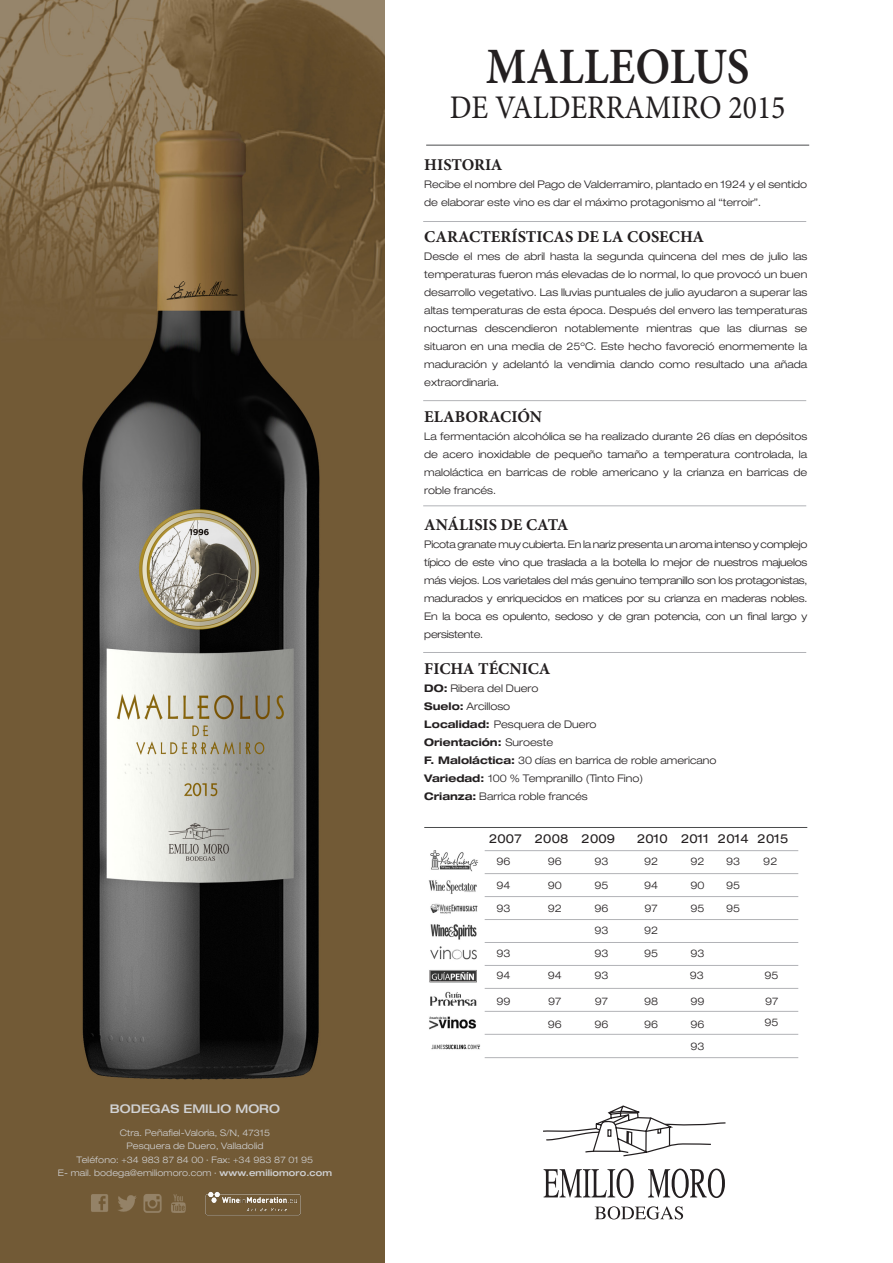
<style>
.page{position:relative;width:893px;height:1263px;background:#fff}
.page>*{position:absolute;margin:0;border:0;box-sizing:border-box;transform-origin:0 0}
.t1{font:600 51px "Minion Pro";color:#231f20;scale:.9 1}
.t2{font:33px "Minion Pro";color:#231f20;scale:.9 1}
.t3{font:700 16.5px "Minion Pro";color:#231f20}
.t4{font:expanded 12.3px "Helvetica Neue LT Std";letter-spacing:.015em;color:#231f20}
.t5{font:500 expanded 12px "Helvetica Neue LT Std";color:#d1d2d4}
.t6{font:300 expanded 10.5px/18px "Helvetica Neue LT Std";color:#231f20;text-align:justify}
.t7{font:700 expanded 10.5px "Helvetica Neue LT Std";color:#231f20}
.t8{font:300 expanded 9px "Helvetica Neue LT Std";letter-spacing:.01em;color:#d1d2d4}
.s1{font-weight:500}
.s2{font-weight:700}
.s3{font-weight:300}
</style>
<div class="page">
<img style="left:0;top:0;width:385px;height:1263px">
<hr style="left:423px;top:652px;width:383px;height:1px;background:#b2b3b7">
<hr style="left:423px;top:400px;width:383px;height:1px;background:#b2b3b7">
<hr style="left:423px;top:505px;width:383px;height:1px;background:#b2b3b7">
<hr style="left:423px;top:221px;width:383px;height:1px;background:#b2b3b7">
<hr style="left:426px;top:145px;width:383px;height:1px;background:#4b4c4d">
<img style="left:204px;top:1190px;width:97px;height:30px">
<svg style="left:543px;top:1105px;width:183px;height:52px"></svg>
<svg style="left:595px;top:1206px;width:88px;height:13px"></svg>
<svg style="left:544px;top:1168px;width:90px;height:30px"></svg>
<svg style="left:648px;top:1168px;width:77px;height:30px"></svg>
<img style="left:88px;top:1192px;width:100px;height:23px">
<hr style="left:424px;top:827px;width:383px;height:1px;background:#4b4c4d">
<img style="left:430px;top:850px;width:49px;height:22px">
<img style="left:428px;top:880px;width:50px;height:34px">
<img style="left:430px;top:924px;width:47px;height:36px">
<img style="left:429px;top:970px;width:48px;height:36px">
<img style="left:429px;top:1016px;width:48px;height:14px">
<img style="left:431px;top:1044px;width:50px;height:6px">
<hr style="left:485px;top:850px;width:313px;height:1px;background:#b2b3b7">
<hr style="left:485px;top:873px;width:313px;height:1px;background:#b2b3b7">
<hr style="left:485px;top:896px;width:313px;height:1px;background:#b2b3b7">
<hr style="left:485px;top:919px;width:313px;height:1px;background:#b2b3b7">
<hr style="left:485px;top:942px;width:313px;height:1px;background:#b2b3b7">
<hr style="left:485px;top:965px;width:313px;height:1px;background:#b2b3b7">
<hr style="left:485px;top:988px;width:313px;height:1px;background:#b2b3b7">
<hr style="left:485px;top:1011px;width:313px;height:1px;background:#b2b3b7">
<hr style="left:485px;top:1034px;width:313px;height:1px;background:#b2b3b7">
<hr style="left:485px;top:1057px;width:313px;height:1px;background:#b2b3b7">
<p class="t5" style="left:110px;top:1101px;width:171px">BODEGAS EMILIO MORO</p>
<p class="t8" style="left:120px;top:1127px;width:152px">Ctra. Peñafiel-Valoria, S/N, 47315</p>
<p class="t8" style="left:126px;top:1141px;width:139px">Pesquera de Duero, Valladolid</p>
<p class="t8" style="left:77px;top:1154px;width:238px">Teléfono: +34 983 87 84 00 · Fax: +34 983 87 01 95</p>
<p class="t8" style="left:58px;top:1168px;width:276px">E- mail. bodega@emiliomoro.com · <span class="s1">www.emiliomoro.com</span></p>
<p class="t1" style="left:486px;top:31px;width:294px">MALLEOLUS</p>
<p class="t2" style="left:450px;top:85px;width:374px">DE VALDERRAMIRO 2015</p>
<p class="t3" style="left:424px;top:153px;width:80px">HISTORIA</p>
<p class="t6" style="left:424px;top:175px;width:384px">Recibe el nombre del Pago de Valderramiro, plantado en 1924 y el sentido de elaborar este vino es dar el máximo protagonismo al “terroir”.</p>
<p class="t3" style="left:424px;top:225px;width:281px">CARACTERÍSTICAS DE LA COSECHA</p>
<p class="t6" style="left:424px;top:247px;width:385px">Desde el mes de abril hasta la segunda quincena del mes de julio las temperaturas fueron más elevadas de lo normal, lo que provocó un buen desarrollo vegetativo. Las lluvias puntuales de julio ayudaron a superar las altas temperaturas de esta época. Después del envero las temperaturas nocturnas descendieron notablemente mientras que las diurnas se situaron en una media de 25ºC. Este hecho favoreció enormemente la maduración y adelantó la vendimia dando como resultado una añada extraordinaria.</p>
<p class="t3" style="left:424px;top:405px;width:119px">ELABORACIÓN</p>
<p class="t6" style="left:424px;top:427px;width:384px">La fermentación alcohólica se ha realizado durante 26 días en depósitos de acero inoxidable de pequeño tamaño a temperatura controlada, la maloláctica en barricas de roble americano y la crianza en barricas de roble francés.</p>
<p class="t3" style="left:424px;top:513px;width:146px">ANÁLISIS DE CATA</p>
<p class="t6" style="left:424px;top:535px;width:385px">Picota granate muy cubierta. En la nariz presenta un aroma intenso y complejo típico de este vino que traslada a la botella lo mejor de nuestros majuelos más viejos. Los varietales del más genuino tempranillo son los protagonistas, madurados y enriquecidos en matices por su crianza en maderas nobles.<br>En la boca es opulento, sedoso y de gran potencia, con un final largo y persistente.</p>
<p class="t3" style="left:424px;top:657px;width:128px">FICHA TÉCNICA</p>
<p class="t6" style="left:424px;top:679px;width:116px"><span class="s2">DO:</span> Ribera del Duero</p>
<p class="t6" style="left:424px;top:697px;width:87px"><span class="s2">Suelo:</span> Arcilloso</p>
<p class="t6" style="left:424px;top:715px;width:174px"><span class="s2">Localidad:</span> Pesquera de Duero</p>
<p class="t7" style="left:424px;top:736px;width:130px">Orientación: <span class="s3">Suroeste</span></p>
<p class="t6" style="left:424px;top:751px;width:294px"><span class="s2">F. Maloláctica:</span> 30 días en barrica de roble americano</p>
<p class="t6" style="left:424px;top:769px;width:220px"><span class="s2">Variedad:</span> 100 % Tempranillo (Tinto Fino)</p>
<p class="t6" style="left:424px;top:787px;width:165px"><span class="s2">Crianza:</span> Barrica roble francés</p>
<p class="t4" style="left:489px;top:831px;width:128px">2007 2008 2009</p>
<p class="t4" style="left:637px;top:831px;width:153px">2010 2011 2014 2015</p>
<p class="t6" style="left:496px;top:876px;width:16px">94</p>
<p class="t6" style="left:548px;top:876px;width:16px">90</p>
<p class="t6" style="left:594px;top:876px;width:16px">95</p>
<p class="t6" style="left:496px;top:852px;width:16px">96</p>
<p class="t6" style="left:548px;top:852px;width:16px">96</p>
<p class="t6" style="left:594px;top:852px;width:16px">93</p>
<p class="t6" style="left:644px;top:852px;width:16px">92</p>
<p class="t6" style="left:691px;top:852px;width:16px">92</p>
<p class="t6" style="left:726px;top:852px;width:16px">93</p>
<p class="t6" style="left:763px;top:852px;width:16px">92</p>
<p class="t6" style="left:548px;top:899px;width:16px">92</p>
<p class="t6" style="left:594px;top:899px;width:16px">96</p>
<p class="t6" style="left:644px;top:899px;width:15px">97</p>
<p class="t6" style="left:691px;top:899px;width:16px">95</p>
<p class="t6" style="left:726px;top:899px;width:16px">95</p>
<p class="t6" style="left:644px;top:876px;width:16px">94</p>
<p class="t6" style="left:691px;top:876px;width:16px">90</p>
<p class="t6" style="left:726px;top:876px;width:16px">95</p>
<p class="t6" style="left:496px;top:899px;width:16px">93</p>
<p class="t6" style="left:594px;top:921px;width:16px">93</p>
<p class="t6" style="left:644px;top:921px;width:16px">92</p>
<p class="t6" style="left:496px;top:944px;width:16px">93</p>
<p class="t6" style="left:594px;top:944px;width:16px">93</p>
<p class="t6" style="left:644px;top:944px;width:16px">95</p>
<p class="t6" style="left:691px;top:944px;width:16px">93</p>
<p class="t6" style="left:690px;top:966px;width:16px">93</p>
<p class="t6" style="left:496px;top:967px;width:16px">94</p>
<p class="t6" style="left:548px;top:967px;width:16px">94</p>
<p class="t6" style="left:594px;top:967px;width:16px">93</p>
<p class="t6" style="left:765px;top:967px;width:16px">95</p>
<p class="t6" style="left:496px;top:992px;width:16px">99</p>
<p class="t6" style="left:548px;top:992px;width:15px">97</p>
<p class="t6" style="left:595px;top:992px;width:15px">97</p>
<p class="t6" style="left:644px;top:992px;width:16px">98</p>
<p class="t6" style="left:691px;top:992px;width:16px">99</p>
<p class="t6" style="left:765px;top:992px;width:15px">97</p>
<p class="t6" style="left:548px;top:1015px;width:16px">96</p>
<p class="t6" style="left:594px;top:1015px;width:16px">96</p>
<p class="t6" style="left:644px;top:1015px;width:16px">96</p>
<p class="t6" style="left:691px;top:1015px;width:16px">96</p>
<p class="t6" style="left:691px;top:1037px;width:16px">93</p>
<p class="t6" style="left:765px;top:1013px;width:16px">95</p>
</div>
